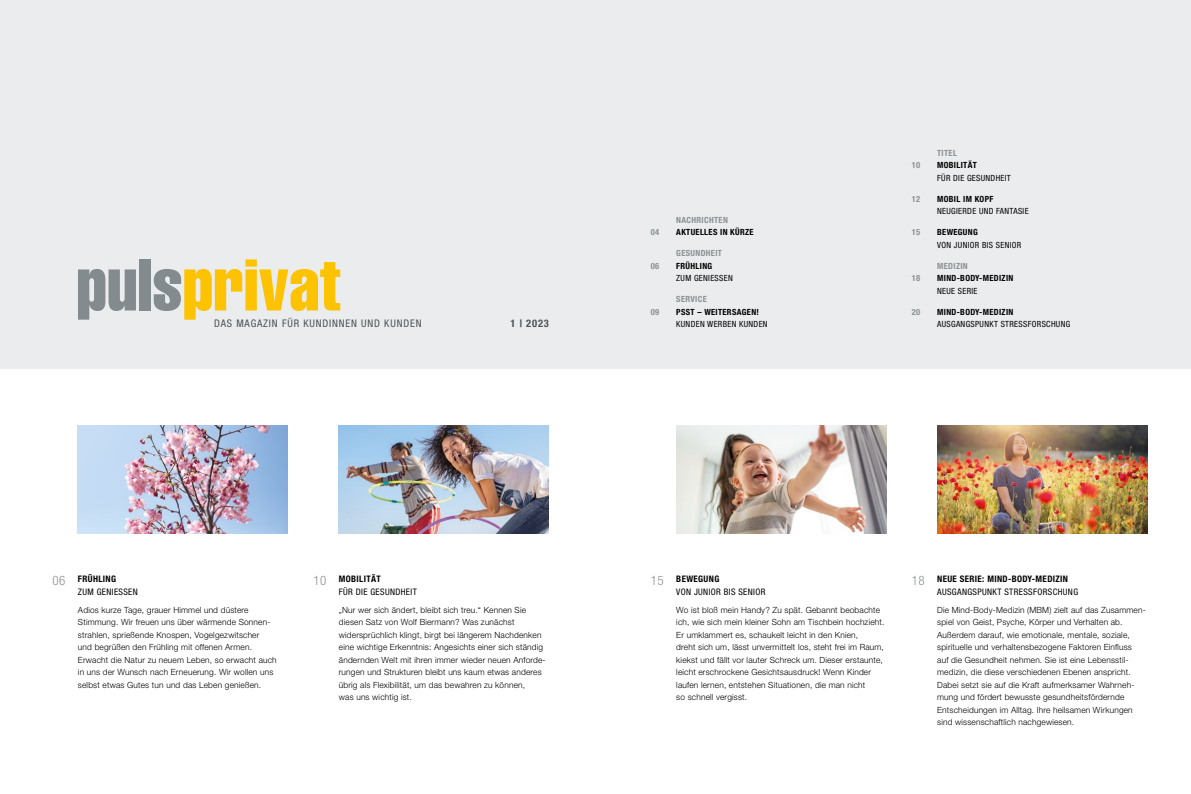
<style>
.page{position:relative;width:1191px;height:794px;background:#fff}
.page>*{position:absolute;margin:0;border:0;box-sizing:border-box;transform-origin:0 0}
.t1{font:extra-condensed 71.7px "Helvetica";color:#fdc300}
.t2{font:condensed 10.5px "Helvetica Neue";letter-spacing:.08em;color:#4c5356}
.t3{font:700 condensed 10.5px "Helvetica Neue";color:#4c5356}
.t4{font:condensed 9px/12.5px "Helvetica Neue";letter-spacing:.04em;color:#000}
.t5{font:700 condensed 9px/12.5px "Helvetica Neue";letter-spacing:.04em;color:#000}
.t6{font:300 8.5px/12.5px "Helvetica Neue";letter-spacing:.02em;color:#000}
.t7{font:condensed 8.5px "Helvetica Neue";letter-spacing:.04em;color:#000}
.t8{font:700 condensed 8.5px "Helvetica Neue";letter-spacing:.04em;color:#000}
.t9{font:700 condensed 8.5px "Helvetica Neue";letter-spacing:.04em;color:#8b9295}
.s1{color:#848b8f}
.s2{font-weight:300;font-size:13px;color:#8b9295}
.s3{font-weight:400}
.s4{color:#8b9295}
.s5{color:#000}
.s6{font-weight:700}
</style>
<div class="page">
<div style="left:0;top:0;width:1191px;height:369px;background:#eaeced"></div>
<img style="left:78px;top:425px;width:210px;height:108px">
<img style="left:339px;top:425px;width:210px;height:108px">
<img style="left:937px;top:425px;width:210px;height:108px">
<img style="left:676px;top:425px;width:210px;height:108px">
<h1 class="t1" style="left:76px;top:239px;width:266px"><span class="s1">puls</span>privat</h1>
<p class="t2" style="left:214px;top:317px;width:209px">DAS MAGAZIN FÜR KUNDINNEN UND KUNDEN</p>
<p class="t3" style="left:510px;top:317px;width:40px">1 | 2023</p>
<p class="t5" style="left:44px;top:572px;width:74px;text-indent:9px"><span class="s2">06</span> FRÜHLING<br><span class="s3">Z</span></p>
<p class="t4" style="left:82px;top:585px;width:57px">UM GENIESSEN</p>
<p class="t6" style="left:78px;top:603px;width:200px">Adios kurze Tage, grauer Himmel und düstere Stimmung. Wir freuen uns über wärmende Sonnen&shy;strahlen, sprießende Knospen, Vogelgezwitscher<br>und begrüßen den Frühling mit offenen Armen.<br>Erwacht die Natur zu neuem Leben, so erwacht auch in uns der Wunsch nach Erneuerung. Wir wollen uns selbst etwas Gutes tun und das Leben genießen.</p>
<p class="t5" style="left:305px;top:572px;width:76px;text-indent:9px"><span class="s2">10</span> MOBILITÄT<br><span class="s3">F</span></p>
<p class="t4" style="left:343px;top:585px;width:75px">ÜR DIE GESUNDHEIT</p>
<p class="t6" style="left:339px;top:603px;width:208px">„Nur wer sich ändert, bleibt sich treu.“ Kennen Sie diesen Satz von Wolf Biermann? Was zunächst widersprüchlich klingt, birgt bei längerem Nachdenken eine wichtige Erkenntnis: Angesichts einer sich ständig ändernden Welt mit ihren immer wieder neuen Anforde&shy;rungen und Strukturen bleibt uns kaum etwas anderes übrig als Flexibilität, um das bewahren zu können,<br>was uns wichtig ist.</p>
<p class="t9" style="left:642px;top:214px;width:14px">N</p>
<p class="t9" style="left:681px;top:214px;width:48px">ACHRICHTEN</p>
<p class="t8" style="left:651px;top:227px;width:18px"><span class="s4">04</span> AKT</p>
<p class="t8" style="left:690px;top:227px;width:64px">UELLES IN KÜRZE</p>
<p class="t9" style="left:642px;top:248px;width:14px">G</p>
<p class="t9" style="left:681px;top:248px;width:41px">ESUNDHEIT</p>
<p class="t9" style="left:651px;top:260px;width:21px">06 <span class="s5">F</span></p>
<p class="t8" style="left:680px;top:260px;width:33px">RÜHLING</p>
<p class="t7" style="left:642px;top:273px;width:14px">Z</p>
<p class="t7" style="left:680px;top:273px;width:54px">UM GENIESSEN</p>
<p class="t9" style="left:642px;top:294px;width:14px">S</p>
<p class="t9" style="left:681px;top:294px;width:27px">ERVICE</p>
<p class="t9" style="left:651px;top:306px;width:21px">09 <span class="s5">P</span></p>
<p class="t8" style="left:681px;top:306px;width:79px">SST – WEITERSAGEN!</p>
<p class="t7" style="left:676px;top:319px;width:93px">KUNDEN WERBEN KUNDEN</p>
<p class="t9" style="left:937px;top:147px;width:21px">TITEL</p>
<p class="t9" style="left:911px;top:160px;width:10px">10</p>
<p class="t8" style="left:937px;top:160px;width:40px">MOBILITÄT</p>
<p class="t7" style="left:903px;top:173px;width:14px">F</p>
<p class="t7" style="left:941px;top:173px;width:71px">ÜR DIE GESUNDHEIT</p>
<p class="t9" style="left:911px;top:193px;width:10px">12</p>
<p class="t8" style="left:937px;top:193px;width:58px">MOBIL IM KOPF</p>
<p class="t7" style="left:903px;top:206px;width:14px">N</p>
<p class="t7" style="left:942px;top:206px;width:88px">EUGIERDE UND FANTASIE</p>
<p class="t9" style="left:911px;top:227px;width:21px">15 <span class="s5">B</span></p>
<p class="t8" style="left:942px;top:227px;width:37px">EWEGUNG</p>
<p class="t7" style="left:937px;top:240px;width:86px">VON JUNIOR BIS SENIOR</p>
<p class="t9" style="left:937px;top:260px;width:32px">MEDIZIN</p>
<p class="t9" style="left:911px;top:273px;width:10px">18</p>
<p class="t8" style="left:937px;top:273px;width:78px">MIND-BODY-MEDIZIN</p>
<p class="t7" style="left:903px;top:286px;width:14px">N</p>
<p class="t7" style="left:942px;top:286px;width:37px">EUE SERIE</p>
<p class="t9" style="left:911px;top:306px;width:10px">20</p>
<p class="t8" style="left:937px;top:306px;width:78px">MIND-BODY-MEDIZIN</p>
<p class="t7" style="left:903px;top:319px;width:14px">A</p>
<p class="t7" style="left:941px;top:319px;width:129px">USGANGSPUNKT STRESSFORSCHUNG</p>
<p class="t4" style="left:676px;top:573px;width:91px;text-indent:-26px"><span class="s2">15</span> <span class="s6">BEWEGUNG<br></span>VON JUNIOR BIS SENIOR</p>
<p class="t6" style="left:676px;top:603px;width:210px">Wo ist bloß mein Handy? Zu spät. Gebannt beobachte ich, wie sich mein kleiner Sohn am Tischbein hochzieht.<br>Er umklammert es, schaukelt leicht in den Knien,<br>dreht sich um, lässt unvermittelt los, steht frei im Raum, kiekst und fällt vor lauter Schreck um. Dieser erstaunte, leicht erschrockene Gesichtsausdruck! Wenn Kinder laufen lernen, entstehen Situationen, die man nicht<br>so schnell vergisst.</p>
<p class="t5" style="left:911px;top:572px;width:59px"><span class="s2">18</span> NEUE SERIE</p>
<p class="t5" style="left:982px;top:572px;width:87px">: MIND-BODY-MEDIZIN</p>
<p class="t4" style="left:903px;top:585px;width:14px">A</p>
<p class="t4" style="left:942px;top:585px;width:137px">USGANGSPUNKT STRESSFORSCHUNG</p>
<p class="t6" style="left:937px;top:603px;width:210px">Die Mind-Body-Medizin (MBM) zielt auf das Zusammen&shy;spiel von Geist, Psyche, Körper und Verhalten ab.<br>Außerdem darauf, wie emotionale, mentale, soziale, spirituelle und verhaltensbezogene Faktoren Einfluss<br>auf die Gesundheit nehmen. Sie ist eine Lebensstil&shy;medizin, die diese verschiedenen Ebenen anspricht.<br>Dabei setzt sie auf die Kraft aufmerksamer Wahrneh&shy;mung und fördert bewusste gesundheitsfördernde Entscheidungen im Alltag. Ihre heilsamen Wirkungen sind wissenschaftlich nachgewiesen.</p>
</div>
